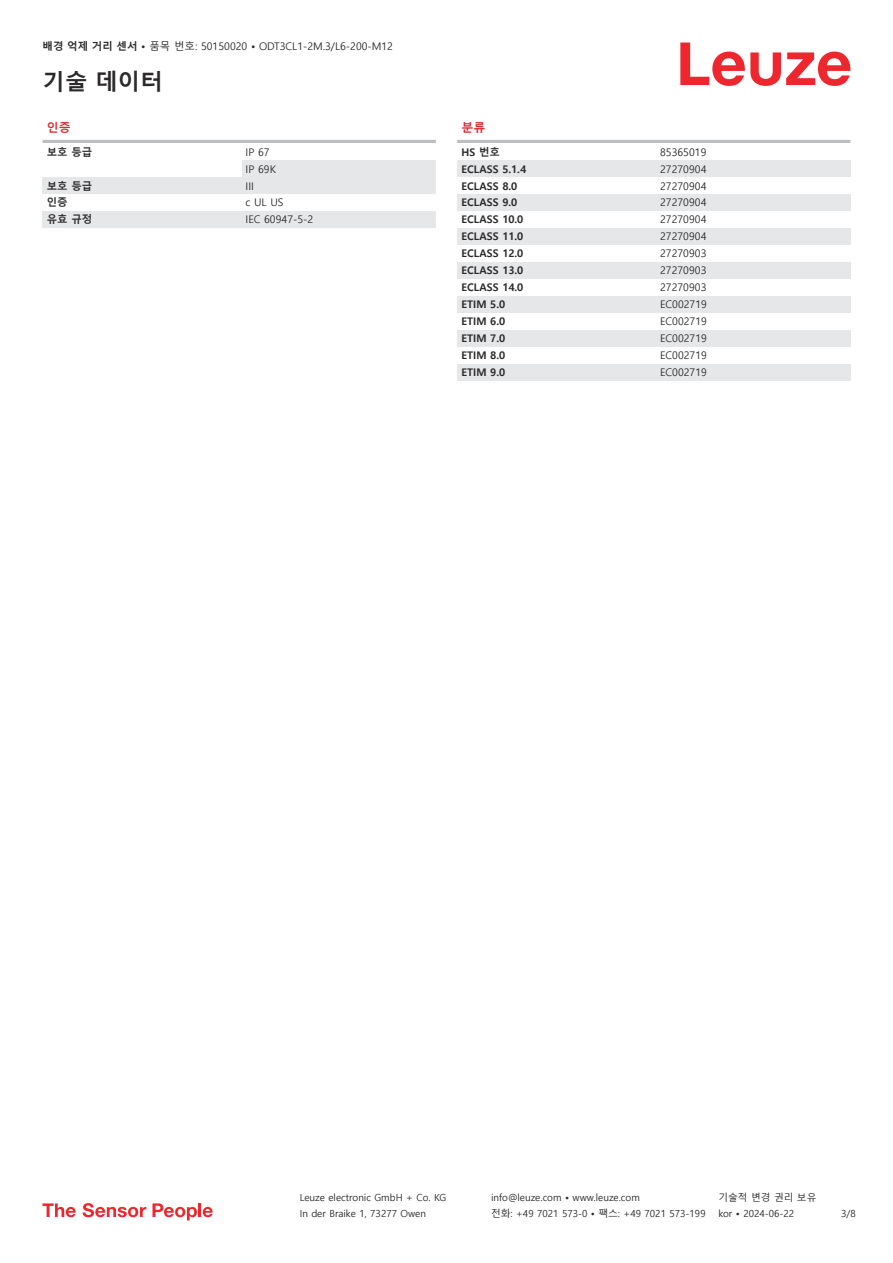
<style>
.page{position:relative;width:893px;height:1263px;background:#fff}
.page>*{position:absolute;margin:0;border:0;box-sizing:border-box;transform-origin:0 0}
.t1{font:700 22.5px "Malgun Gothic";color:#2b292a}
.t2{font:700 12px "Malgun Gothic";color:#db2a30}
.t3{font:10.5px/17px "Malgun Gothic";color:#2b292a}
.t4{font:700 10.5px "Malgun Gothic";color:#2b292a}
.t5{font:9.75px "Malgun Gothic";color:#2b292a}
.s1{font-weight:700}
</style>
<div class="page">
<svg style="left:680px;top:43px;width:170px;height:43px"></svg>
<hr style="left:43px;top:140px;width:393px;height:3px;background:#bdbfc1">
<div style="left:242px;top:160px;width:194px;height:17px;background:#e6e7e9"></div>
<div style="left:43px;top:177px;width:199px;height:17px;background:#e6e7e9"></div>
<div style="left:242px;top:177px;width:194px;height:17px;background:#e6e7e9"></div>
<div style="left:43px;top:211px;width:199px;height:17px;background:#e6e7e9"></div>
<div style="left:242px;top:211px;width:194px;height:17px;background:#e6e7e9"></div>
<hr style="left:457px;top:140px;width:393px;height:3px;background:#bdbfc1">
<div style="left:457px;top:160px;width:200px;height:17px;background:#e6e7e9"></div>
<div style="left:657px;top:160px;width:193px;height:17px;background:#e6e7e9"></div>
<div style="left:457px;top:194px;width:200px;height:17px;background:#e6e7e9"></div>
<div style="left:657px;top:194px;width:193px;height:17px;background:#e6e7e9"></div>
<div style="left:457px;top:228px;width:200px;height:17px;background:#e6e7e9"></div>
<div style="left:657px;top:228px;width:193px;height:17px;background:#e6e7e9"></div>
<div style="left:457px;top:262px;width:200px;height:17px;background:#e6e7e9"></div>
<div style="left:657px;top:262px;width:193px;height:17px;background:#e6e7e9"></div>
<div style="left:457px;top:296px;width:200px;height:17px;background:#e6e7e9"></div>
<div style="left:657px;top:296px;width:193px;height:17px;background:#e6e7e9"></div>
<div style="left:457px;top:330px;width:200px;height:17px;background:#e6e7e9"></div>
<div style="left:657px;top:330px;width:193px;height:17px;background:#e6e7e9"></div>
<div style="left:457px;top:364px;width:200px;height:16px;background:#e6e7e9"></div>
<div style="left:657px;top:364px;width:193px;height:16px;background:#e6e7e9"></div>
<svg style="left:43px;top:1203px;width:33px;height:14px"></svg>
<svg style="left:83px;top:1203px;width:63px;height:14px"></svg>
<svg style="left:153px;top:1203px;width:44px;height:17px"></svg>
<hr style="left:198px;top:1203px;width:3px;height:14px;background:#ed272d">
<svg style="left:203px;top:1207px;width:10px;height:10px"></svg>
<p class="t3" style="left:43px;top:38px;width:352px"><span class="s1">배경 억제 거리 센서 •</span> 품목 번호: 50150020 <span class="s1">•</span> ODT3CL1-2M.3/L6-200-M12</p>
<h1 class="t1" style="left:43px;top:69px;width:122px">기술 데이터</h1>
<p class="t2" style="left:47px;top:121px;width:25px">인증</p>
<p class="t4" style="left:47px;top:146px;width:47px">보호 등급</p>
<p class="t3" style="left:246px;top:144px;width:32px">IP 67<br>IP 69K</p>
<p class="t4" style="left:47px;top:179px;width:47px">보호 등급</p>
<p class="t3" style="left:246px;top:178px;width:10px">III</p>
<p class="t4" style="left:47px;top:196px;width:22px">인증</p>
<p class="t3" style="left:246px;top:194px;width:39px">c UL US</p>
<p class="t4" style="left:47px;top:213px;width:47px">유효 규정</p>
<p class="t3" style="left:246px;top:211px;width:69px">IEC 60947-5-2</p>
<p class="t2" style="left:461px;top:121px;width:25px">분류</p>
<p class="t4" style="left:461px;top:146px;width:40px">HS 번호</p>
<p class="t3" style="left:660px;top:144px;width:48px">85365019</p>
<p class="t4" style="left:461px;top:163px;width:66px">ECLASS 5.1.4</p>
<p class="t3" style="left:660px;top:161px;width:48px">27270904</p>
<p class="t4" style="left:461px;top:179px;width:57px">ECLASS 8.0</p>
<p class="t3" style="left:660px;top:177px;width:48px">27270904</p>
<p class="t4" style="left:461px;top:196px;width:57px">ECLASS 9.0</p>
<p class="t3" style="left:660px;top:194px;width:48px">27270904</p>
<p class="t4" style="left:461px;top:213px;width:63px">ECLASS 10.0</p>
<p class="t3" style="left:660px;top:211px;width:48px">27270904</p>
<p class="t4" style="left:461px;top:230px;width:63px">ECLASS 11.0</p>
<p class="t3" style="left:660px;top:228px;width:48px">27270904</p>
<p class="t4" style="left:461px;top:247px;width:63px">ECLASS 12.0</p>
<p class="t3" style="left:660px;top:245px;width:48px">27270903</p>
<p class="t4" style="left:461px;top:264px;width:63px">ECLASS 13.0</p>
<p class="t3" style="left:660px;top:262px;width:48px">27270903</p>
<p class="t4" style="left:461px;top:281px;width:63px">ECLASS 14.0</p>
<p class="t3" style="left:660px;top:279px;width:48px">27270903</p>
<p class="t4" style="left:461px;top:298px;width:45px">ETIM 5.0</p>
<p class="t3" style="left:660px;top:296px;width:48px">EC002719</p>
<p class="t4" style="left:461px;top:315px;width:45px">ETIM 6.0</p>
<p class="t3" style="left:660px;top:313px;width:48px">EC002719</p>
<p class="t4" style="left:461px;top:332px;width:45px">ETIM 7.0</p>
<p class="t3" style="left:660px;top:330px;width:48px">EC002719</p>
<p class="t4" style="left:461px;top:349px;width:45px">ETIM 8.0</p>
<p class="t3" style="left:660px;top:347px;width:48px">EC002719</p>
<p class="t4" style="left:461px;top:366px;width:45px">ETIM 9.0</p>
<p class="t3" style="left:660px;top:364px;width:48px">EC002719</p>
<p class="t5" style="left:300px;top:1192px;width:148px">Leuze electronic GmbH + Co. KG</p>
<p class="t5" style="left:491px;top:1192px;width:150px">info@leuze.com • www.leuze.com</p>
<p class="t5" style="left:718px;top:1192px;width:100px">기술적 변경 권리 보유</p>
<p class="t5" style="left:300px;top:1208px;width:128px">In der Braike 1, 73277 Owen</p>
<p class="t5" style="left:491px;top:1208px;width:216px">전화: +49 7021 573-0 • 팩스: +49 7021 573-199</p>
<p class="t5" style="left:718px;top:1208px;width:77px">kor • 2024-06-22</p>
<p class="t5" style="left:841px;top:1208px;width:16px">3/8</p>
</div>
